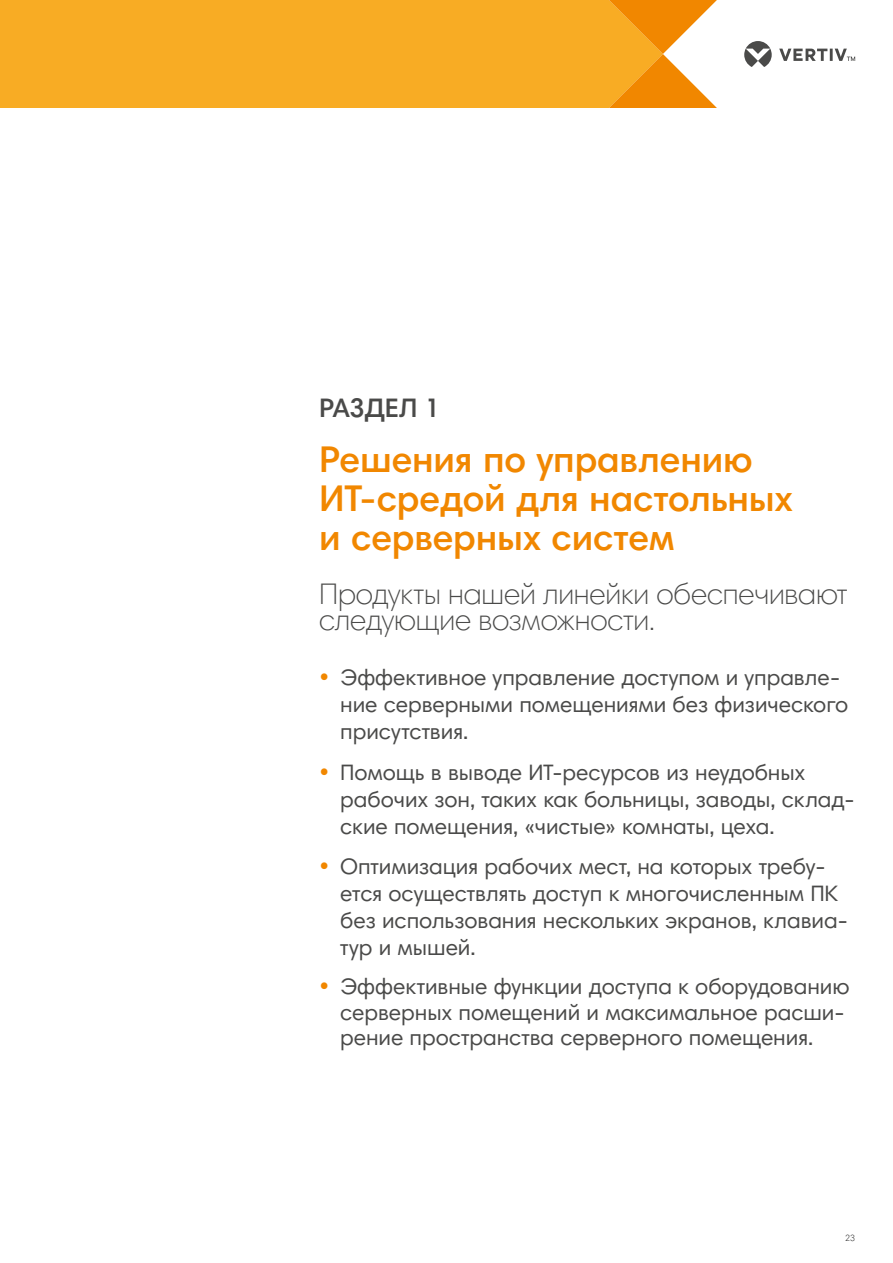
<style>
.page{position:relative;width:893px;height:1263px;background:#fff}
.page>*{position:absolute;margin:0;border:0;box-sizing:border-box;transform-origin:0 0}
.t1{font:600 37.5px/39px "Harmonia Sans Pro Cyr";letter-spacing:-.005em;color:#f18700}
.t2{font:300 30px/25.5px "Harmonia Sans Pro Cyr";letter-spacing:-.005em;color:#4a4a49}
.t3{font:600 27px "Harmonia Sans Pro Cyr";letter-spacing:-.01em;color:#4a4a49}
.t4{font:22.5px/27px "Harmonia Sans Pro Cyr";color:#4a4a49}
.t5{font:300 9px "Harmonia Sans Pro Cyr";color:#000}
</style>
<div class="page">
<div style="left:0;top:0;width:588px;height:108px;background:#f8ac24"></div>
<svg style="left:588px;top:0;width:268px;height:108px"></svg>
<p class="t3" style="left:319px;top:390px;width:123px">РАЗДЕЛ 1</p>
<h1 class="t1" style="left:319px;top:439px;width:475px">Решения по управлению<br>ИТ-средой для настольных и серверных систем</h1>
<h2 class="t2" style="left:319px;top:581px;width:530px">Продукты нашей линейки обеспечивают следующие возможности.</h2>
<p class="t4" style="left:340px;top:664px;width:510px">Эффективное управление доступом и управле&shy;ние серверными помещениями без физического присутствия.</p>
<p class="t4" style="left:340px;top:758px;width:516px">Помощь в выводе ИТ-ресурсов из неудобных рабочих зон, таких как больницы, заводы, склад&shy;ские помещения, «чистые» комнаты, цеха.</p>
<p class="t4" style="left:340px;top:853px;width:509px">Оптимизация рабочих мест, на которых требу&shy;ется осуществлять доступ к многочисленным ПК без использования нескольких экранов, клавиа&shy;тур и мышей.</p>
<p class="t4" style="left:340px;top:973px;width:511px;line-height:25.5px">Эффективные функции доступа к оборудованию серверных помещений и максимальное расши&shy;рение пространства серверного помещения.</p>
<p class="t5" style="left:845px;top:1232px;width:11px">23</p>
</div>
